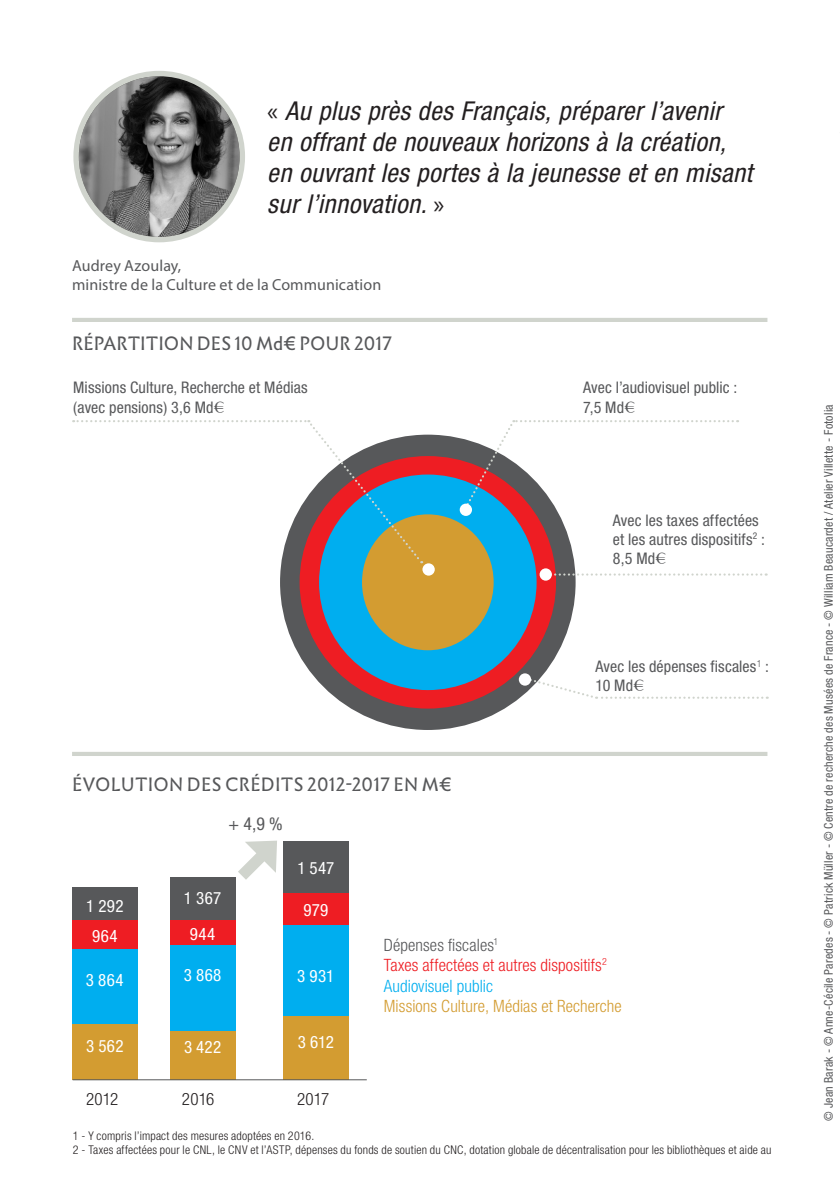
<style>
.page{position:relative;width:840px;height:1191px;background:#fff}
.page>*{position:absolute;margin:0;border:0;box-sizing:border-box;transform-origin:0 0}
.t1{font:italic condensed 26px/31.2px "Helvetica Neue";letter-spacing:.02em;color:#231f20}
.t2{font:18px "Infini";letter-spacing:.01em;color:#57585a}
.t3{font:condensed 17.8px "Helvetica Neue";color:#57585a}
.t4{font:300 condensed 17px/20.4px "Helvetica Neue";letter-spacing:.005em;color:#ee1d23}
.t5{font:condensed 17px/30px "Helvetica Neue";letter-spacing:.02em;color:#fff;text-align:center}
.t6{font:300 condensed 17px "Helvetica Neue";letter-spacing:.005em;color:#d39c31}
.t7{font:300 condensed 17px "Helvetica Neue";letter-spacing:.005em;color:#231f20}
.t8{font:condensed 16px/19.2px "Helvetica Neue";letter-spacing:.01em;color:#57585a}
.t9{font:16px/19.2px "Myriad Pro";letter-spacing:.005em;color:#57585a}
.t10{font:300 condensed 12px/14.4px "Helvetica Neue";letter-spacing:.02em;color:#231f20}
.t11{font:condensed 12px "Helvetica Neue";letter-spacing:.02em;color:#57585a}
.s1{font-family:"Myriad Pro";font-style:normal;font-stretch:normal}
.s2{font-family:"Euro Collection";font-stretch:normal}
.s3{color:#57585a}
.s4{color:#00aeef}
</style>
<div class="page">
<div style="left:280px;top:434px;width:295px;height:296px;background:#57585a;border-radius:50%"></div>
<div style="left:299px;top:456px;width:256px;height:252px;background:#ee1d23;border-radius:50%"></div>
<div style="left:319px;top:474px;width:217px;height:216px;background:#00aeef;border-radius:50%"></div>
<div style="left:362px;top:514px;width:131px;height:136px;background:#d39c31;border-radius:50%"></div>
<svg style="left:235px;top:840px;width:42px;height:51px"></svg>
<svg style="left:76px;top:74px;width:166px;height:166px"></svg>
<img style="left:79px;top:76px;width:160px;height:161px;border-radius:80px">
<div style="left:73px;top:71px;width:172px;height:171px;border:5px solid #d0d4cd;border-radius:50%"></div>
<hr style="left:72px;top:752px;width:695px;height:4px;background:#d0d4cd">
<hr style="left:72px;top:318px;width:695px;height:4px;background:#d0d4cd">
<div style="left:72px;top:1024px;width:65px;height:55px;background:#d39c31"></div>
<div style="left:170px;top:1030px;width:65px;height:49px;background:#d39c31"></div>
<div style="left:283px;top:1016px;width:65px;height:63px;background:#d39c31"></div>
<div style="left:72px;top:948px;width:65px;height:76px;background:#00aeef"></div>
<div style="left:170px;top:945px;width:65px;height:85px;background:#00aeef"></div>
<div style="left:283px;top:924px;width:65px;height:92px;background:#00aeef"></div>
<div style="left:72px;top:920px;width:65px;height:28px;background:#ee1d23"></div>
<div style="left:170px;top:919px;width:65px;height:26px;background:#ee1d23"></div>
<div style="left:283px;top:892px;width:65px;height:32px;background:#ee1d23"></div>
<div style="left:72px;top:887px;width:65px;height:33px;background:#57585a"></div>
<div style="left:170px;top:877px;width:65px;height:43px;background:#57585a"></div>
<div style="left:283px;top:840px;width:65px;height:52px;background:#57585a"></div>
<hr style="left:73px;top:1079px;width:293px;height:1px;background:#57585a">
<svg style="left:524px;top:676px;width:243px;height:23px"></svg>
<svg style="left:73px;top:420px;width:349px;height:143px"></svg>
<svg style="left:551px;top:573px;width:215px;height:2px"></svg>
<svg style="left:461px;top:420px;width:276px;height:93px"></svg>
<div style="left:518px;top:673px;width:13px;height:12px;background:#fff;border-radius:50%"></div>
<div style="left:422px;top:563px;width:12px;height:12px;background:#fff;border-radius:50%"></div>
<div style="left:539px;top:568px;width:12px;height:12px;background:#fff;border-radius:50%"></div>
<div style="left:459px;top:503px;width:12px;height:13px;background:#fff;border-radius:50%"></div>
<h1 class="t1" style="left:267px;top:95px;width:486px"><span class="s1">«</span> Au plus près des Français, préparer l’avenir en offrant de nouveaux horizons à la création, en ouvrant les portes à la jeunesse et en misant sur l’innovation. <span class="s1">»</span></h1>
<h3 class="t9" style="left:72px;top:256px;width:310px">Audrey Azoulay,<br>ministre de la Culture et de la Communication</h3>
<h2 class="t2" style="left:72px;top:330px;width:321px">RÉPARTITION DES 10 MD€ POUR 2017</h2>
<h3 class="t8" style="left:73px;top:378px;width:236px">Missions Culture, Recherche et Médias (avec pensions) 3,6 Md<span class="s2">S</span></h3>
<h2 class="t2" style="left:72px;top:770px;width:381px">ÉVOLUTION DES CRÉDITS 2012-2017 EN M€</h2>
<h3 class="t3" style="left:228px;top:813px;width:56px">+ 4,9 %</h3>
<h3 class="t8" style="left:583px;top:378px;width:156px">Avec l’audiovisuel public :<br>7,5 Md<span class="s2">S</span></h3>
<h3 class="t8" style="left:612px;top:510px;width:153px">Avec les taxes affectées et les autres dispositifs<sup>2</sup> :<br>8,5 Md<span class="s2">S</span></h3>
<h3 class="t8" style="left:595px;top:657px;width:175px">Avec les dépenses fiscales<sup>1</sup> :<br>10 Md<span class="s2">S</span></h3>
<h3 class="t5" style="left:86px;top:891px;width:39px">1 292<br>964</h3>
<h3 class="t5" style="left:86px;top:965px;width:39px">3 864</h3>
<h3 class="t5" style="left:86px;top:1031px;width:39px">3 562</h3>
<h3 class="t5" style="left:184px;top:879px;width:39px;line-height:36.4px">1 367<br>944</h3>
<h3 class="t5" style="left:184px;top:960px;width:39px">3 868</h3>
<h3 class="t5" style="left:184px;top:1032px;width:39px">3 422</h3>
<h3 class="t5" style="left:297px;top:853px;width:39px">1 547</h3>
<h3 class="t5" style="left:303px;top:895px;width:26px">979</h3>
<h3 class="t5" style="left:297px;top:961px;width:39px">3 931</h3>
<h3 class="t5" style="left:297px;top:1027px;width:38px">3 612</h3>
<h3 class="t7" style="left:86px;top:1089px;width:34px">2012</h3>
<h3 class="t7" style="left:182px;top:1089px;width:34px">2016</h3>
<h3 class="t7" style="left:297px;top:1089px;width:34px">2017</h3>
<h3 class="t4" style="left:383px;top:934px;width:224px"><span class="s3">Dépenses fiscales</span><sup>1<br></sup>Taxes affectées et autres dispositifs<sup>2<br></sup><span class="s4">Audiovisuel public</span></h3>
<h3 class="t6" style="left:383px;top:996px;width:239px">Missions Culture, Médias et Recherche</h3>
<p class="t10" style="left:73px;top:1128px;width:699px">1 - Y compris l’impact des mesures adoptées en 2016.<br>2 - Taxes affectées pour le CNL, le CNV et l’ASTP, dépenses du fonds de soutien du CNC, dotation globale de décentralisation pour les bibliothèques et aide au</p>
<p class="t11" style="left:821px;top:1120px;width:717px;rotate:-90deg">© Jean Barak - © Anne-Cécile Paredes - © Patrick Müller - © Centre de recherche des Musées de France - © William Beaucardet / Atelier Villette - Fotolia</p>
</div>
